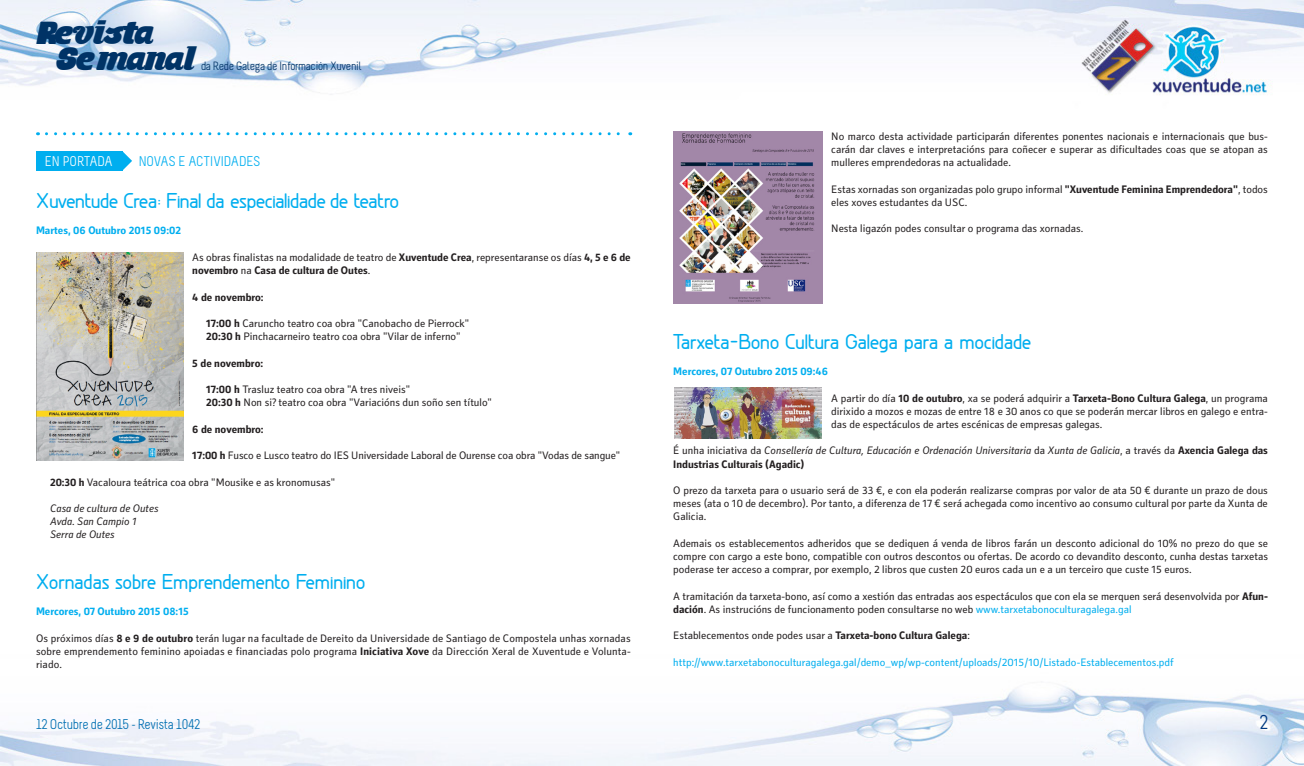
<style>
.page{position:relative;width:1304px;height:766px;background:#fff}
.page>*{position:absolute;margin:0;border:0;box-sizing:border-box;transform-origin:0 0}
.t1{font:33px/26px "Musa Ornata";letter-spacing:-.01em;color:#036}
.t2{font:700 20px "Greyscale Basic";letter-spacing:-.035em;color:#00aeef}
.t3{font:20px "Melbourne";color:#003882}
.t4{font:14px "Melbourne";letter-spacing:-.025em;color:#006fb2}
.t5{font:14px "Melbourne";color:#00aeef}
.t6{font:14px "Melbourne";color:#fff}
.t7{font:12px "Melbourne";letter-spacing:-.025em;color:#036}
.t8{font:11px/13.2px "Secca Std Demo";color:#231f20}
.t9{font:italic 11px/13.2px "Secca Std Demo";color:#231f20}
.t10{font:11px "Secca Std Demo";color:#00aeef}
.t11{font:700 11px "Secca Std Demo";color:#00aeef}
.t12{font:700 11px "Secca Std Demo";color:#231f20}
.s1{font-weight:700}
.s2{font-style:normal}
.s3{font-weight:700;font-style:normal}
.s4{color:#00aeef}
</style>
<div class="page">
<img style="left:0;top:0;width:1304px;height:765px">
<svg style="left:46px;top:132px;width:585px;height:3px"></svg>
<div style="left:36px;top:151px;width:86px;height:20px;background:#00aeef"></div>
<svg style="left:122px;top:151px;width:10px;height:20px"></svg>
<img style="left:36px;top:252px;width:148px;height:208px">
<img style="left:673px;top:132px;width:150px;height:171px">
<img style="left:674px;top:387px;width:148px;height:51px">
<h1 class="t1" style="left:55px;top:19px;width:142px;text-indent:-19px">Revista<br>Semanal</h1>
<p class="t7" style="left:201px;top:59px;width:162px">da Rede Galega de Información Xuvenil</p>
<p class="t6" style="left:45px;top:154px;width:26px">En portada</p>
<p class="t5" style="left:139px;top:154px;width:90px">novas e actividade</p>
<p class="t5" style="left:254px;top:154px;width:8px">s</p>
<h2 class="t2" style="left:36px;top:188px;width:365px">Xuventude Crea: Final da especialidade de teatro</h2>
<p class="t11" style="left:36px;top:224px;width:147px">Martes, 06 Outubro 2015 09:02</p>
<p class="t8" style="left:192px;top:251px;width:440px">As obras finalistas na modalidade de teatro de <span class="s1">Xuventude Crea</span>, representaranse os días <span class="s1">4, 5 e 6 de novembro</span> na <span class="s1">Casa de cultura de Outes</span>.</p>
<p class="t12" style="left:192px;top:290px;width:73px">4 de novembro:</p>
<p class="t8" style="left:206px;top:317px;width:265px"><span class="s1">17:00 h</span> Caruncho teatro coa obra "Canobacho de Pierrock"<br><span class="s1">20:30 h</span> Pinchacarneiro teatro coa obra "Vilar de inferno"</p>
<p class="t12" style="left:192px;top:356px;width:72px">5 de novembro:</p>
<p class="t8" style="left:206px;top:383px;width:287px"><span class="s1">17:00 h</span> Trasluz teatro coa obra "A tres niveis"<br><span class="s1">20:30 h</span> Non si? teatro coa obra "Variacións dun soño sen título"</p>
<p class="t12" style="left:192px;top:422px;width:73px">6 de novembro:</p>
<p class="t8" style="left:192px;top:449px;width:429px"><span class="s1">17:00 h</span> Fusco e Lusco teatro do IES Universidade Laboral de Ourense coa obra "Vodas de sangue"</p>
<p class="t8" style="left:50px;top:475px;width:287px"><span class="s1">20:30 h</span> Vacaloura teátrica coa obra "Mousike e as kronomusas"</p>
<p class="t9" style="left:50px;top:502px;width:110px">Casa de cultura de Outes<br>Avda. San Campio 1<br>Serra de Outes</p>
<h2 class="t2" style="left:36px;top:569px;width:331px">Xornadas sobre Emprendemento Feminino</h2>
<p class="t11" style="left:36px;top:605px;width:154px">Mercores, 07 Outubro 2015 08:15</p>
<p class="t8" style="left:36px;top:631px;width:596px;text-align:justify">Os próximos días <span class="s1">8 e 9 de outubro</span> terán lugar na facultade de Dereito da Universidade de Santiago de Compostela unhas xornadas sobre emprendemento feminino apoiadas e financiadas polo programa <span class="s1">Iniciativa Xove</span> da Dirección Xeral de Xuventude e Volunta&shy;riado.</p>
<p class="t8" style="left:831px;top:130px;width:438px;text-align:justify">No marco desta actividade participarán diferentes ponentes nacionais e internacionais que bus&shy;carán dar claves e interpretacións para coñecer e superar as dificultades coas que se atopan as mulleres emprendedoras na actualidade.</p>
<p class="t8" style="left:831px;top:183px;width:438px">Estas xornadas son organizadas polo grupo informal <span class="s1">"Xuventude Feminina Emprendedora"</span>, todos eles xoves estudantes da USC.</p>
<p class="t8" style="left:831px;top:222px;width:253px">Nesta ligazón podes consultar o programa das xornadas.</p>
<h2 class="t2" style="left:673px;top:329px;width:360px">Tarxeta-Bono Cultura Galega para a mocidade</h2>
<p class="t11" style="left:673px;top:365px;width:156px">Mercores, 07 Outubro 2015 09:46</p>
<p class="t8" style="left:831px;top:391px;width:438px;text-align:justify">A partir do día <span class="s1">10 de outubro</span>, xa se poderá adquirir a <span class="s1">Tarxeta-Bono Cultura Galega</span>, un programa dirixido a mozos e mozas de entre 18 e 30 anos co que se poderán mercar libros en galego e entra&shy;das de espectáculos de artes escénicas de empresas galegas.</p>
<p class="t9" style="left:673px;top:444px;width:596px"><span class="s2">É unha iniciativa da</span> Consellería de Cultura, Educación e Ordenación Universitaria <span class="s2">da</span> Xunta de Galicia<span class="s2">, a través da</span> <span class="s3">Axencia Galega das<br>Industrias Culturais (Agadic)</span></p>
<p class="t8" style="left:673px;top:484px;width:596px;text-align:justify">O prezo da tarxeta para o usuario será de 33 €, e con ela poderán realizarse compras por valor de ata 50 € durante un prazo de dous meses (ata o 10 de decembro). Por tanto, a diferenza de 17 € será achegada como incentivo ao consumo cultural por parte da Xunta de Galicia.</p>
<p class="t8" style="left:673px;top:537px;width:596px;text-align:justify">Ademais os establecementos adheridos que se dediquen á venda de libros farán un desconto adicional do 10% no prezo do que se compre con cargo a este bono, compatible con outros descontos ou ofertas. De acordo co devandito desconto, cunha destas tarxetas poderase ter acceso a comprar, por exemplo, 2 libros que custen 20 euros cada un e a un terceiro que custe 15 euros.</p>
<p class="t8" style="left:673px;top:589px;width:596px">A tramitación da tarxeta-bono, así como a xestión das entradas aos espectáculos que con ela se merquen será desenvolvida por <span class="s1">Afun&shy;dación</span>. As instrucións de funcionamento poden consultarse no web <span class="s4">www.tarxetabonoculturagalega.gal</span></p>
<p class="t8" style="left:673px;top:629px;width:298px">Establecementos onde podes usar a <span class="s1">Tarxeta-bono Cultura Galega</span>:</p>
<p class="t10" style="left:673px;top:655px;width:502px">http://www.tarxetabonoculturagalega.gal/demo_wp/wp-content/uploads/2015/10/Listado-Establecementos.pdf</p>
<p class="t4" style="left:36px;top:717px;width:166px">12 Octubre de 2015 - Revista 1042</p>
<h2 class="t3" style="left:1259px;top:711px;width:10px">2</h2>
</div>
